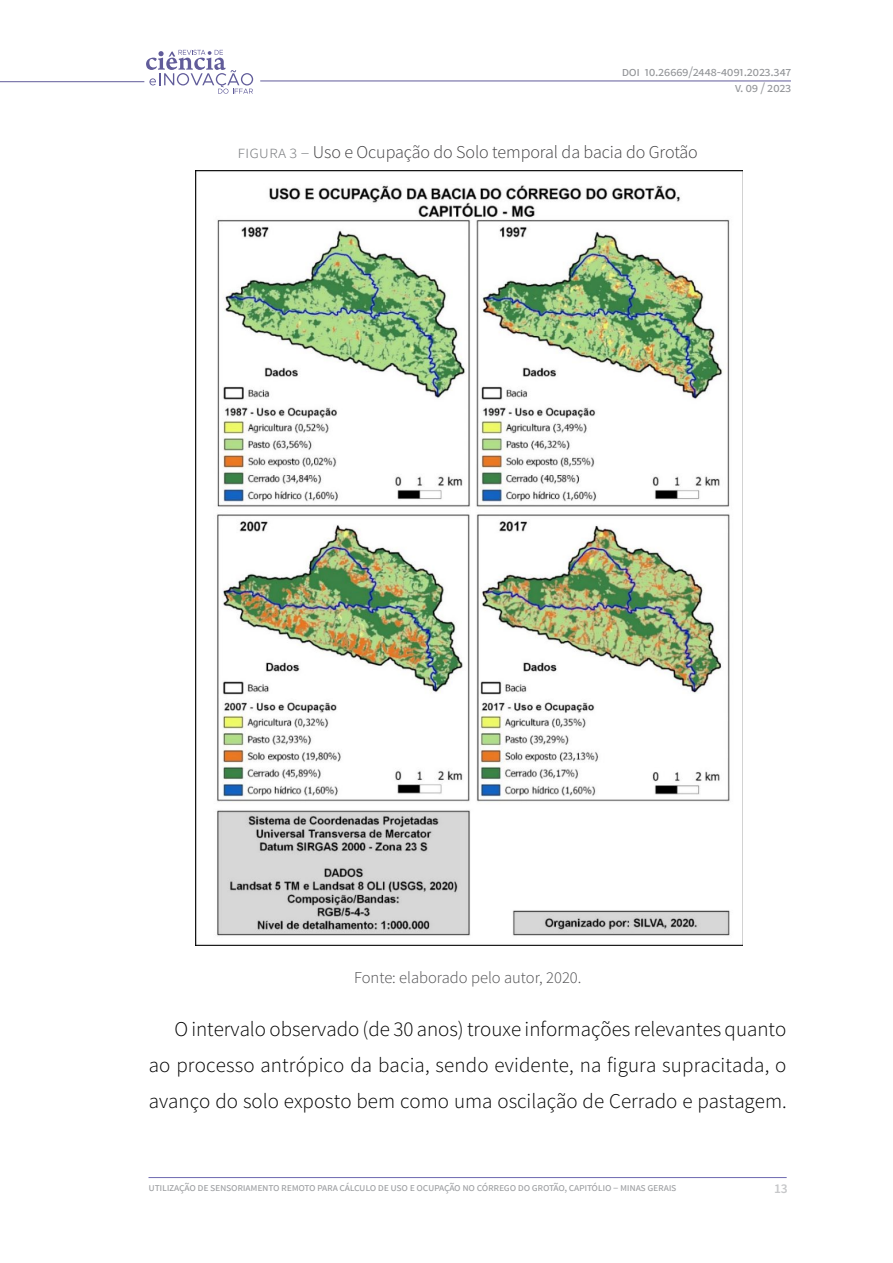
<style>
.page{position:relative;width:893px;height:1263px;background:#fff}
.page>*{position:absolute;margin:0;border:0;box-sizing:border-box;transform-origin:0 0}
.t1{font:300 21px/36px "Source Sans Pro";color:#000;text-align:justify}
.t2{font:300 18px "Source Sans Pro";letter-spacing:-.005em;color:#414042}
.t3{font:300 16.5px "Source Sans Pro";color:#4d4d4f}
.t4{font:13.5px/16.2px "Source Sans Pro";letter-spacing:-.025em;color:#939598;text-align:right}
.t5{font:600 13.5px "Source Sans Pro";color:#c7c8ca}
.t6{font:11.25px "Source Sans Pro";letter-spacing:-.025em;color:#9d9fa2}
.s1{color:#808285}
</style>
<div class="page">
<hr style="left:148px;top:1177px;width:639px;height:1px;background:#6e69b0">
<hr style="left:260px;top:81px;width:531px;height:1px;background:#615c9a">
<hr style="left:0;top:81px;width:144px;height:1px;background:#615c9a">
<svg style="left:146px;top:50px;width:107px;height:44px"></svg>
<img style="left:195px;top:170px;width:547px;height:775px">
<p class="t4" style="left:622px;top:63px;width:171px">doi 10.26669/2448-4091.2023.347 v. 09 / 2023</p>
<p class="t2" style="left:238px;top:141px;width:462px"><span class="s1">figura 3 –</span> Uso e Ocupação do Solo temporal da bacia do Grotão</p>
<p class="t3" style="left:354px;top:967px;width:229px">Fonte: elaborado pelo autor, 2020.</p>
<p class="t1" style="left:149px;top:1011px;width:639px;text-indent:26px">O intervalo observado (de 30 anos) trouxe informações relevantes quanto ao processo antrópico da bacia, sendo evidente, na figura supracitada, o avanço do solo exposto bem como uma oscilação de Cerrado e pastagem.</p>
<p class="t6" style="left:148px;top:1180px;width:529px">utilização de sensoriamento remoto para cálculo de uso e ocupação no córrego do grotão, capitólio – minas gerais</p>
<p class="t5" style="left:774px;top:1179px;width:15px">13</p>
</div>
